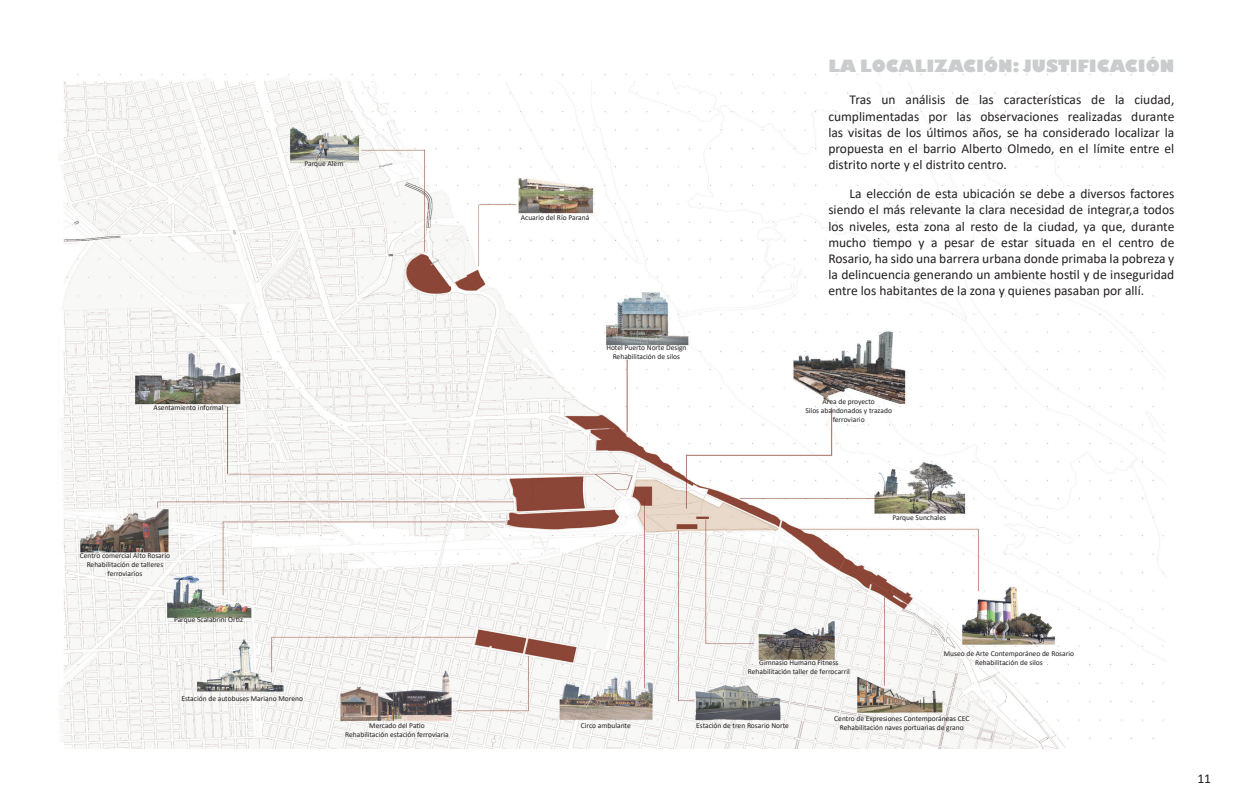
<style>
.page{position:relative;width:1234px;height:808px;background:#fff}
.page>*{position:absolute;margin:0;border:0;box-sizing:border-box;transform-origin:0 0}
.t1{font:800 16.5px "Gill Sans";color:#cbccce}
.t2{font:13.5px/16.2px "Calibri";color:#231f20;text-align:justify}
.t3{font:7.5px/9px "Calibri";color:#231f20;text-align:center}
</style>
<div class="page">
<img style="left:61px;top:74px;width:1103px;height:674px">
<p class="t3" style="left:304px;top:159px;width:40px">Parque Alem</p>
<p class="t3" style="left:154px;top:402px;width:71px">Asentamiento informal</p>
<p class="t3" style="left:520px;top:212px;width:70px">Acuario del Río Paraná</p>
<p class="t3" style="left:606px;top:343px;width:82px">Hotel Puerto Norte Design</p>
<p class="t3" style="left:612px;top:352px;width:69px">Rehabilitación de silos</p>
<p class="t1" style="left:828px;top:56px;width:347px">LA LOCALIZACIÓN: JUSTIFICACIÓN</p>
<p class="t2" style="left:828px;top:91px;width:347px;text-indent:21px">Tras un análisis de las características de la ciudad, cumplimentadas por las observaciones realizadas durante las visitas de los últimos años, se ha considerado localizar la propuesta en el barrio Alberto Olmedo, en el límite entre el distrito norte y el distrito centro.</p>
<p class="t2" style="left:828px;top:185px;width:347px;text-indent:21px">La elección de esta ubicación se debe a diversos factores siendo el más relevante la clara necesidad de integrar,a todos los niveles, esta zona al resto de la ciudad, ya que, durante mucho tiempo y a pesar de estar situada en el centro de Rosario, ha sido una barrera urbana donde primaba la pobreza y la delincuencia generando un ambiente hostil y de inseguridad entre los habitantes de la zona y quienes pasaban por allí.</p>
<p class="t3" style="left:822px;top:397px;width:54px">Área de proyecto</p>
<p class="t3" style="left:805px;top:406px;width:88px">Silos abandonados y trazado ferroviario</p>
<p class="t3" style="left:80px;top:551px;width:92px">Centro comercial Alto Rosario</p>
<p class="t3" style="left:87px;top:560px;width:78px">Rehabilitación de talleres ferroviarios</p>
<p class="t3" style="left:174px;top:615px;width:70px">Parque Scalabrini Ortiz</p>
<p class="t3" style="left:181px;top:694px;width:123px">Estación de autobuses Mariano Moreno</p>
<p class="t3" style="left:369px;top:720px;width:57px">Mercado del Patio</p>
<p class="t3" style="left:580px;top:720px;width:51px">Circo ambulante</p>
<p class="t3" style="left:345px;top:729px;width:105px">Rehabilitación estación ferroviaria</p>
<p class="t3" style="left:892px;top:513px;width:55px">Parque Sunchales</p>
<p class="t3" style="left:759px;top:658px;width:81px">Gimnasio Humano Fitness</p>
<p class="t3" style="left:747px;top:667px;width:103px">Rehabilitación taller de ferrocarril</p>
<p class="t3" style="left:943px;top:649px;width:132px">Museo de Arte Contemporáneo de Rosario</p>
<p class="t3" style="left:975px;top:658px;width:69px">Rehabilitación de silos</p>
<p class="t3" style="left:696px;top:720px;width:94px">Estación de tren Rosario Norte</p>
<p class="t3" style="left:834px;top:713px;width:137px">Centro de Expresiones Contemporáneas CEC</p>
<p class="t3" style="left:839px;top:722px;width:125px">Rehabilitación naves portuarias de grano</p>
<p class="t2" style="left:1196px;top:770px;width:15px">11</p>
</div>
